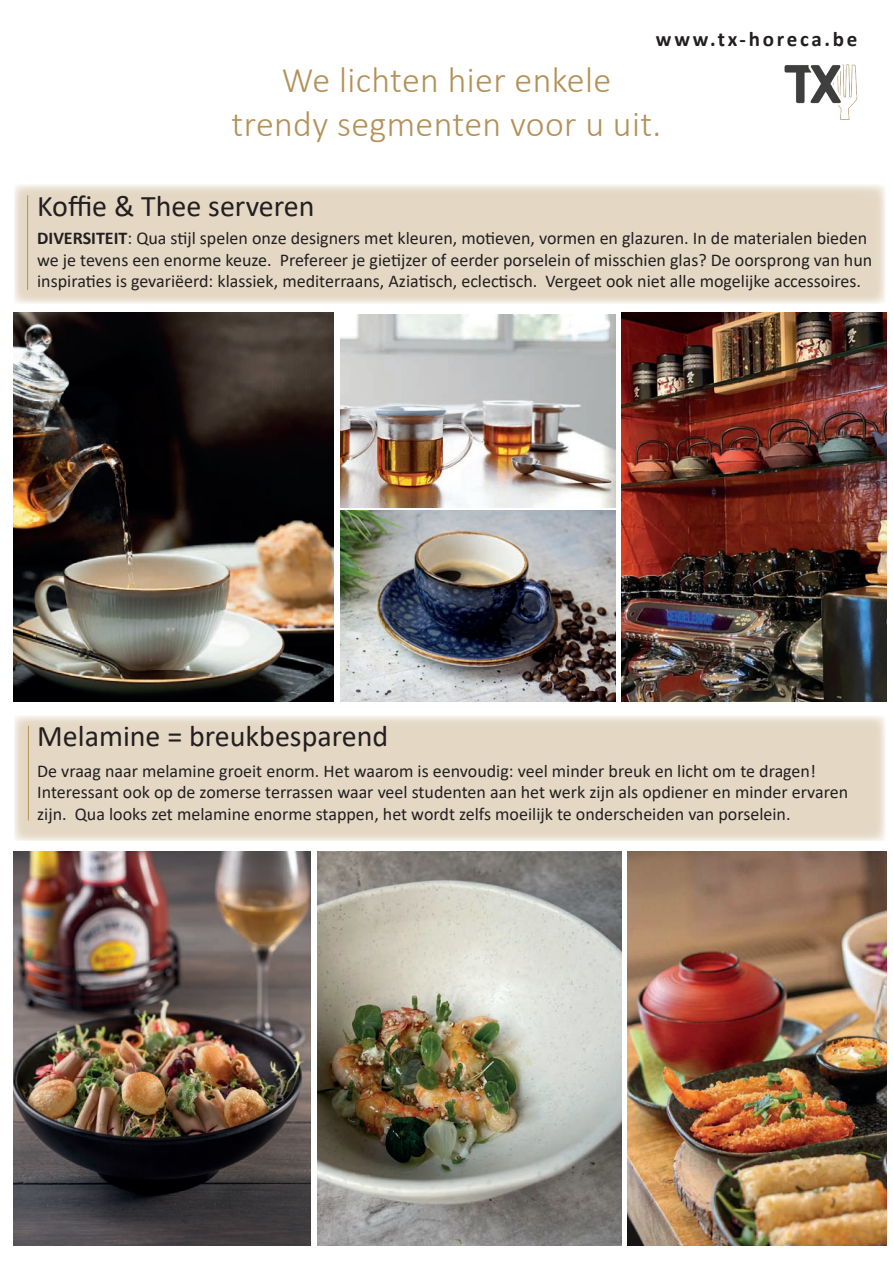
<style>
.page{position:relative;width:893px;height:1263px;background:#fff}
.page>*{position:absolute;margin:0;border:0;box-sizing:border-box;transform-origin:0 0}
.t1{font:300 36px/43.2px "Calibri";letter-spacing:.01em;color:#b39159;text-align:center}
.t2{font:30px "Calibri";color:#231f20}
.t3{font:700 21px "Calibri";letter-spacing:.13em;color:#231f20}
.t4{font:18px/21.6px "Calibri";color:#231f20}
.s1{font-weight:700}
</style>
<div class="page">
<svg style="left:14px;top:716px;width:871px;height:125px;background:#e5d9c7"></svg>
<svg style="left:14px;top:185px;width:871px;height:119px;background:#e5d9c7"></svg>
<img style="left:784px;top:64px;width:74px;height:56px">
<img style="left:628px;top:851px;width:259px;height:395px">
<img style="left:14px;top:851px;width:296px;height:395px">
<img style="left:318px;top:853px;width:304px;height:393px">
<img style="left:14px;top:313px;width:320px;height:388px">
<img style="left:340px;top:315px;width:276px;height:192px">
<img style="left:340px;top:511px;width:276px;height:190px">
<img style="left:622px;top:313px;width:265px;height:388px">
<hr style="left:27px;top:195px;width:1px;height:95px;background:#b39159">
<hr style="left:28px;top:726px;width:1px;height:94px;background:#b39159">
<p class="t3" style="left:656px;top:24px;width:203px">www.tx-horeca.be</p>
<h1 class="t1" style="left:232px;top:59px;width:431px">We lichten hier enkele trendy segmenten voor u uit.</h1>
<h2 class="t2" style="left:37px;top:185px;width:279px">Koffie &amp; Thee serveren</h2>
<p class="t4" style="left:37px;top:227px;width:836px"><span class="s1">DIVERSITEIT</span>: Qua stijl spelen onze designers met kleuren, motieven, vormen en glazuren. In de materialen bieden we je tevens een enorme keuze. Prefereer je gietijzer of eerder porselein of misschien glas? De oorsprong van hun inspiraties is gevariëerd: klassiek, mediterraans, Aziatisch, eclectisch. Vergeet ook niet alle mogelijke accessoires.</p>
<h2 class="t2" style="left:37px;top:715px;width:353px">Melamine = breukbesparend</h2>
<p class="t4" style="left:37px;top:759px;width:812px">De vraag naar melamine groeit enorm. Het waarom is eenvoudig: veel minder breuk en licht om te dragen!<br>Interessant ook op de zomerse terrassen waar veel studenten aan het werk zijn als opdiener en minder ervaren zijn. Qua looks zet melamine enorme stappen, het wordt zelfs moeilijk te onderscheiden van porselein.</p>
</div>
